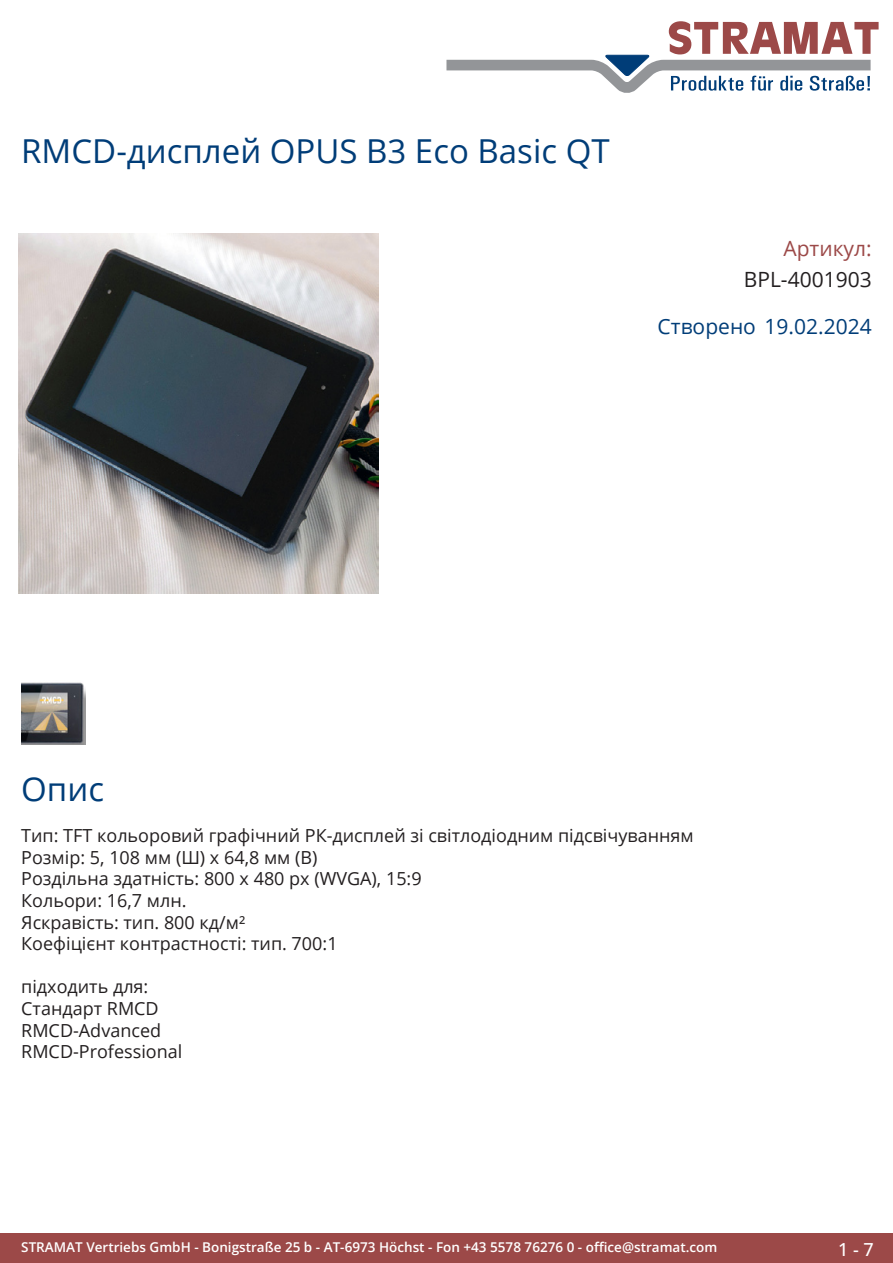
<style>
.page{position:relative;width:893px;height:1263px;background:#fff}
.page>*{position:absolute;margin:0;border:0;box-sizing:border-box;transform-origin:0 0}
.Produkttitel{font:33px "Open Sans";color:#003d78}
.Erstellungsdatum{font:21px "Open Sans";color:#003d78}
.TechDaten_Inhalt{font:21px "Open Sans";color:#231f20}
.TechDaten_Überschrif{font:21px "Open Sans";color:#9c4948}
.Beschreibung_Text{font:18px/21.6px "Open Sans";color:#231f20}
.t1{font:500 18px "Open Sans";color:#fff}
.t2{font:600 13.5px "Open Sans";color:#fff}
</style>
<div class="page">
<div style="left:0;top:1233px;width:893px;height:30px;background:#9c4948"></div>
<svg style="left:446px;top:21px;width:433px;height:72px"></svg>
<img style="left:18px;top:234px;width:360px;height:360px">
<img style="left:21px;top:682px;width:64px;height:62px">
<p class="Produkttitel" style="left:21px;top:128px;width:590px">RMCD-дисплей OPUS B3 Eco Basic QT</p>
<p class="TechDaten_Überschrif" style="left:783px;top:234px;width:90px">Артикул:</p>
<p class="TechDaten_Inhalt" style="left:744px;top:265px;width:129px">BPL-4001903</p>
<p class="Erstellungsdatum" style="left:658px;top:312px;width:216px">Створено 19.02.2024</p>
<p class="Produkttitel" style="left:21px;top:766px;width:84px">Опис</p>
<p class="Beschreibung_Text" style="left:21px;top:824px;width:674px">Тип: TFT кольоровий графічний РК-дисплей зі світлодіодним підсвічуванням Розмір: 5, 108 мм (Ш) x 64,8 мм (В)<br>Роздільна здатність: 800 x 480 px (WVGA), 15:9<br>Кольори: 16,7 млн.<br>Яскравість: тип. 800 кд/м²<br>Коефіцієнт контрастності: тип. 700:1</p>
<p class="Beschreibung_Text" style="left:21px;top:975px;width:163px">підходить для:<br>Стандарт RMCD<br>RMCD-Advanced<br>RMCD-Professional</p>
<p class="t2" style="left:21px;top:1238px;width:698px">STRAMAT Vertriebs GmbH - Bonigstraße 25 b - AT-6973 Höchst - Fon +43 5578 76276 0 - office@stramat.com</p>
<p class="t1" style="left:838px;top:1237px;width:37px">1 - 7</p>
</div>
